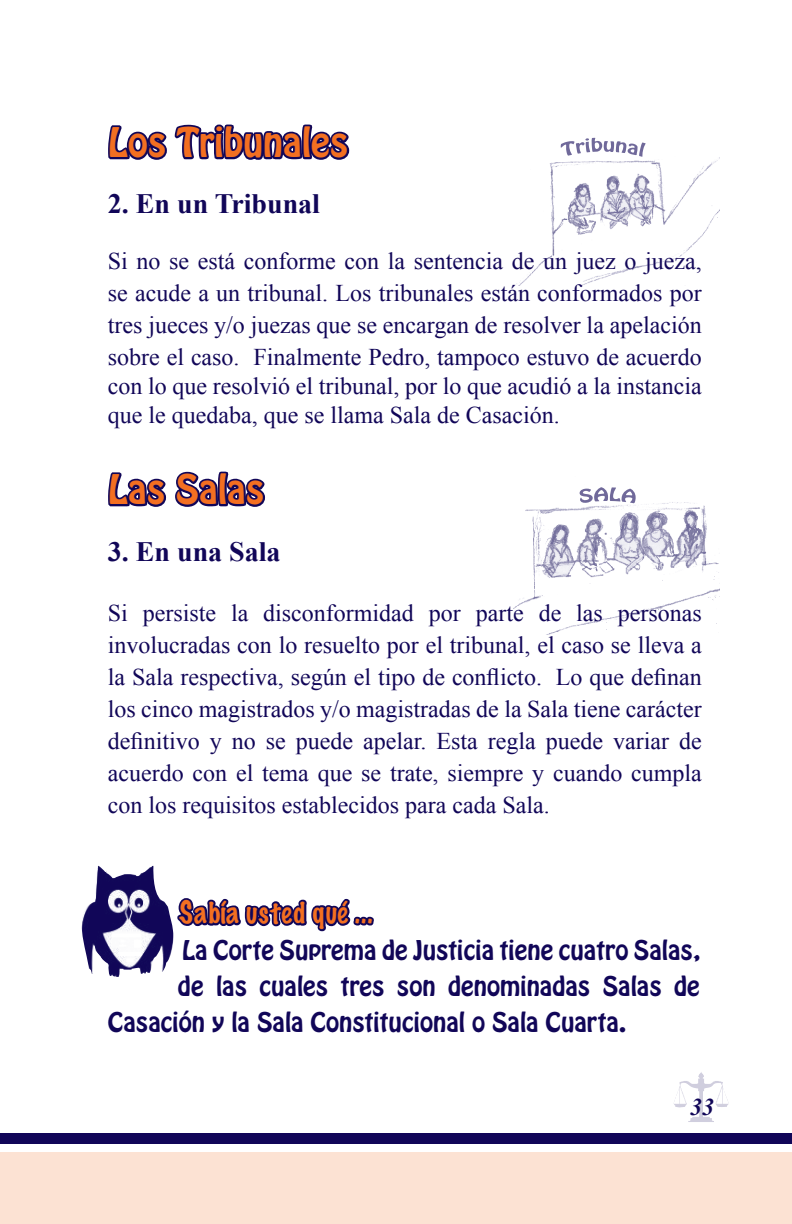
<style>
.page{position:relative;width:792px;height:1224px;background:#fff}
.page>*{position:absolute;margin:0;border:0;box-sizing:border-box;transform-origin:0 0}
.t1{font:36px "Hobo Std";color:#f36f21}
.t2{font:700 28px "Times New Roman";color:#110658}
.t3{font:100 28px "Marker Felt";letter-spacing:.03em;color:#f36f21}
.t4{font:24px/32px "Times New Roman";color:#110658;text-align:justify}
.t5{font:24px "Hobo Std";color:#110658}
.t6{font:italic 700 24px "Times New Roman";color:#110658}
</style>
<div class="page">
<img style="left:674px;top:1072px;width:55px;height:50px">
<div style="left:0;top:1133px;width:792px;height:10px;background:#110658"></div>
<div style="left:0;top:1152px;width:792px;height:72px;background:#fce2d3"></div>
<img style="left:514px;top:502px;width:205px;height:132px">
<img style="left:579px;top:487px;width:58px;height:17px">
<img style="left:516px;top:137px;width:203px;height:148px">
<img style="left:561px;top:138px;width:79px;height:19px">
<img style="left:81px;top:866px;width:93px;height:111px">
<svg style="left:177px;top:898px;width:197px;height:34px"></svg>
<svg style="left:108px;top:124px;width:242px;height:36px"></svg>
<svg style="left:108px;top:471px;width:157px;height:36px"></svg>
<h1 class="t1" style="left:108px;top:118px;width:242px">Los Tribunales</h1>
<p class="t2" style="left:108px;top:184px;width:214px">2. En un Tribunal</p>
<p class="t4" style="left:108px;top:245px;width:596px">Si no se está conforme con la sentencia de un juez o jueza, se acude a un tribunal. Los tribunales están conformados por tres jueces y/o juezas que se encargan de resolver la apelación sobre el caso. Finalmente Pedro, tampoco estuvo de acuerdo</p>
<p class="t4" style="left:108px;top:371px;width:596px;line-height:28.8px">con lo que resolvió el tribunal, por lo que acudió a la instancia que le quedaba, que se llama Sala de Casación.</p>
<h1 class="t1" style="left:108px;top:465px;width:158px">Las Salas</h1>
<p class="t2" style="left:108px;top:533px;width:174px">3. En una Sala</p>
<p class="t4" style="left:108px;top:597px;width:596px">Si persiste la disconformidad por parte de las personas involucradas con lo resuelto por el tribunal, el caso se lleva a la Sala respectiva, según el tipo de conflicto. Lo que definan los cinco magistrados y/o magistradas de la Sala tiene carácter definitivo y no se puede apelar. Esta regla puede variar de acuerdo con el tema que se trate, siempre y cuando cumpla con los requisitos establecidos para cada Sala.</p>
<p class="t3" style="left:179px;top:893px;width:195px">Sabía usted qué ...</p>
<p class="t5" style="left:182px;top:934px;width:519px">La Corte Suprema de Justicia tiene cuatro Salas,</p>
<p class="t5" style="left:178px;top:970px;width:523px">de las cuales tres son denominadas Salas de</p>
<p class="t5" style="left:108px;top:1006px;width:520px">Casación y la Sala Constitucional o Sala Cuarta.</p>
<p class="t6" style="left:690px;top:1090px;width:25px">33</p>
</div>
